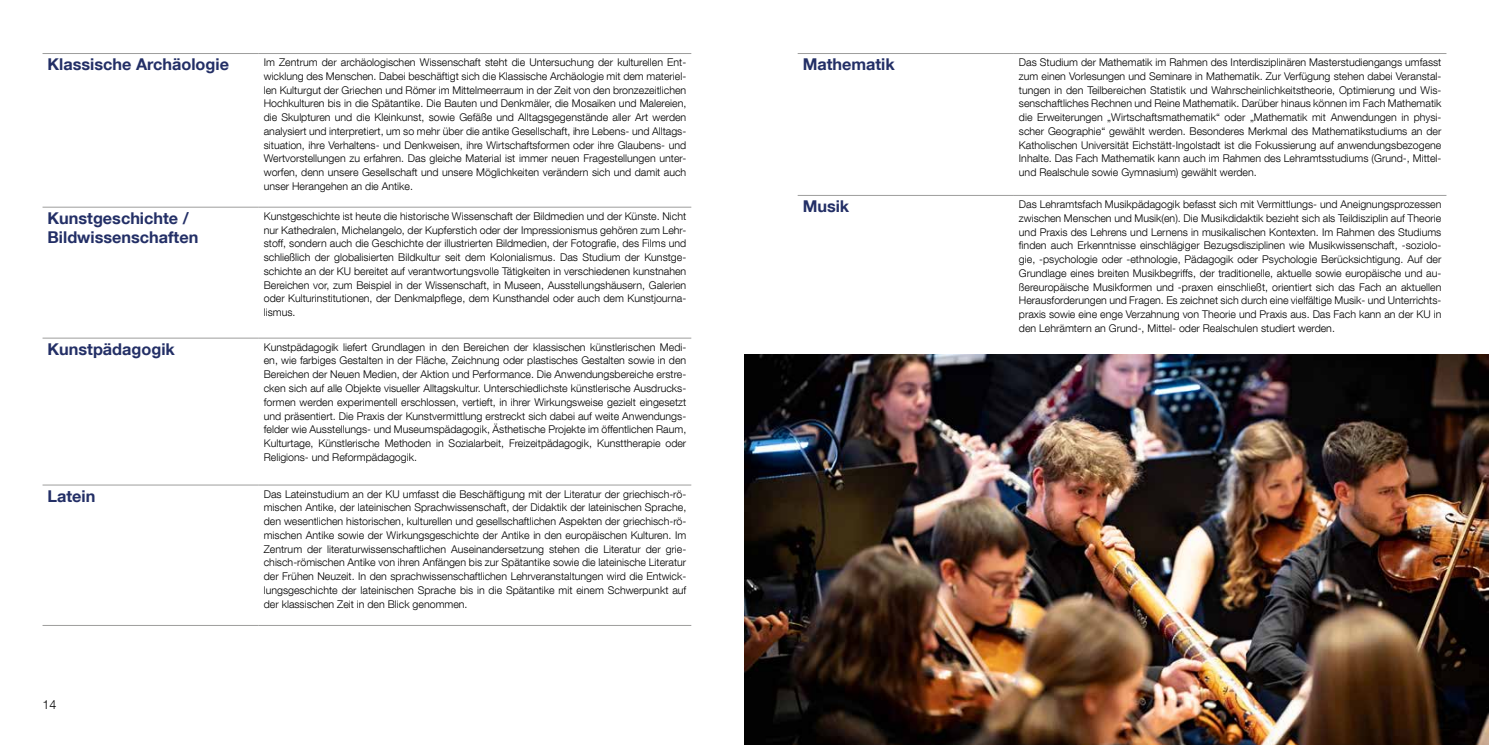
<style>
.page{position:relative;width:1489px;height:745px;background:#fff}
.page>*{position:absolute;margin:0;border:0;box-sizing:border-box;transform-origin:0 0}
.t1{font:700 16.25px/18.8px "Helvetica Neue LT Com";color:#232f66}
.t2{font:300 12.5px "Helvetica Neue LT Com";color:#000}
.t3{font:300 10.62px/13.8px "Helvetica Neue LT Com";color:#000;text-align:justify}
</style>
<div class="page">
<hr style="left:43px;top:53px;width:216px;height:1px;background:#9d9d9c">
<hr style="left:259px;top:53px;width:432px;height:1px;background:#9d9d9c">
<hr style="left:43px;top:207px;width:216px;height:1px;background:#9d9d9c">
<hr style="left:259px;top:207px;width:432px;height:1px;background:#9d9d9c">
<hr style="left:43px;top:337px;width:216px;height:1px;background:#9d9d9c">
<hr style="left:259px;top:337px;width:432px;height:1px;background:#9d9d9c">
<hr style="left:43px;top:484px;width:216px;height:1px;background:#9d9d9c">
<hr style="left:259px;top:484px;width:432px;height:1px;background:#9d9d9c">
<hr style="left:43px;top:624px;width:216px;height:1px;background:#9d9d9c">
<hr style="left:259px;top:624px;width:432px;height:1px;background:#9d9d9c">
<hr style="left:797px;top:53px;width:216px;height:1px;background:#9d9d9c">
<hr style="left:1013px;top:53px;width:433px;height:1px;background:#9d9d9c">
<hr style="left:797px;top:195px;width:216px;height:1px;background:#9d9d9c">
<hr style="left:1013px;top:195px;width:433px;height:1px;background:#9d9d9c">
<img style="left:744px;top:354px;width:744px;height:390px">
<h1 class="t1" style="left:48px;top:54px;width:183px">Klassische Archäologie</h1>
<p class="t3" style="left:264px;top:55px;width:424px">Im Zentrum der archäologischen Wissenschaft steht die Untersuchung der kulturellen Ent&shy;wicklung des Menschen. Dabei beschäftigt sich die Klassische Archäologie mit dem materiel&shy;len Kulturgut der Griechen und Römer im Mittelmeerraum in der Zeit von den bronzezeitlichen Hochkulturen bis in die Spätantike. Die Bauten und Denkmäler, die Mosaiken und Malereien, die Skulpturen und die Kleinkunst, sowie Gefäße und Alltagsgegenstände aller Art werden analysiert und interpretiert, um so mehr über die antike Gesellschaft, ihre Lebens- und Alltags&shy;situation, ihre Verhaltens- und Denkweisen, ihre Wirtschaftsformen oder ihre Glaubens- und Wertvorstellungen zu erfahren. Das gleiche Material ist immer neuen Fragestellungen unter&shy;worfen, denn unsere Gesellschaft und unsere Möglichkeiten verändern sich und damit auch unser Herangehen an die Antike.</p>
<h1 class="t1" style="left:48px;top:208px;width:152px">Kunstgeschichte /<br>Bildwissenschaften</h1>
<p class="t3" style="left:264px;top:209px;width:424px">Kunstgeschichte ist heute die historische Wissenschaft der Bildmedien und der Künste. Nicht nur Kathedralen, Michelangelo, der Kupferstich oder der Impressionismus gehören zum Lehr&shy;stoff, sondern auch die Geschichte der illustrierten Bildmedien, der Fotografie, des Films und schließlich der globalisierten Bildkultur seit dem Kolonialismus. Das Studium der Kunstge&shy;schichte an der KU bereitet auf verantwortungsvolle Tätigkeiten in verschiedenen kunstnahen Bereichen vor, zum Beispiel in der Wissenschaft, in Museen, Ausstellungshäusern, Galerien oder Kulturinstitutionen, der Denkmalpflege, dem Kunsthandel oder auch dem Kunstjourna&shy;lismus.</p>
<h1 class="t1" style="left:48px;top:339px;width:129px">Kunstpädagogik</h1>
<p class="t3" style="left:264px;top:339px;width:424px">Kunstpädagogik liefert Grundlagen in den Bereichen der klassischen künstlerischen Medi&shy;en, wie farbiges Gestalten in der Fläche, Zeichnung oder plastisches Gestalten sowie in den Bereichen der Neuen Medien, der Aktion und Performance. Die Anwendungsbereiche erstre&shy;cken sich auf alle Objekte visueller Alltagskultur. Unterschiedlichste künstlerische Ausdrucks&shy;formen werden experimentell erschlossen, vertieft, in ihrer Wirkungsweise gezielt eingesetzt und präsentiert. Die Praxis der Kunstvermittlung erstreckt sich dabei auf weite Anwendungs&shy;felder wie Ausstellungs- und Museumspädagogik, Ästhetische Projekte im öffentlichen Raum, Kulturtage, Künstlerische Methoden in Sozialarbeit, Freizeitpädagogik, Kunsttherapie oder Religions- und Reformpädagogik.</p>
<h1 class="t1" style="left:48px;top:485px;width:49px">Latein</h1>
<p class="t3" style="left:264px;top:486px;width:424px">Das Lateinstudium an der KU umfasst die Beschäftigung mit der Literatur der griechisch-rö&shy;mischen Antike, der lateinischen Sprachwissenschaft, der Didaktik der lateinischen Sprache, den wesentlichen historischen, kulturellen und gesellschaftlichen Aspekten der griechisch-rö&shy;mischen Antike sowie der Wirkungsgeschichte der Antike in den europäischen Kulturen. Im Zentrum der literaturwissenschaftlichen Auseinandersetzung stehen die Literatur der grie&shy;chisch-römischen Antike von ihren Anfängen bis zur Spätantike sowie die lateinische Literatur der Frühen Neuzeit. In den sprachwissenschaftlichen Lehrveranstaltungen wird die Entwick&shy;lungsgeschichte der lateinischen Sprache bis in die Spätantike mit einem Schwerpunkt auf der klassischen Zeit in den Blick genommen.</p>
<p class="t2" style="left:43px;top:696px;width:15px">14</p>
<h1 class="t1" style="left:802px;top:54px;width:94px">Mathematik</h1>
<p class="t3" style="left:1018px;top:55px;width:424px">Das Studium der Mathematik im Rahmen des Interdisziplinären Masterstudiengangs umfasst zum einen Vorlesungen und Seminare in Mathematik. Zur Verfügung stehen dabei Veranstal&shy;tungen in den Teilbereichen Statistik und Wahrscheinlichkeitstheorie, Optimierung und Wis&shy;senschaftliches Rechnen und Reine Mathematik. Darüber hinaus können im Fach Mathematik die Erweiterungen „Wirtschaftsmathematik“ oder „Mathematik mit Anwendungen in physi&shy;scher Geographie“ gewählt werden. Besonderes Merkmal des Mathematikstudiums an der Katholischen Universität Eichstätt-Ingolstadt ist die Fokussierung auf anwendungsbezogene Inhalte. Das Fach Mathematik kann auch im Rahmen des Lehramtsstudiums (Grund-, Mittel&shy;und Realschule sowie Gymnasium) gewählt werden.</p>
<h1 class="t1" style="left:802px;top:196px;width:48px">Musik</h1>
<p class="t3" style="left:1018px;top:197px;width:424px">Das Lehramtsfach Musikpädagogik befasst sich mit Vermittlungs- und Aneignungsprozessen zwischen Menschen und Musik(en). Die Musikdidaktik bezieht sich als Teildisziplin auf Theorie und Praxis des Lehrens und Lernens in musikalischen Kontexten. Im Rahmen des Studiums finden auch Erkenntnisse einschlägiger Bezugsdisziplinen wie Musikwissenschaft, -soziolo&shy;gie, -psychologie oder -ethnologie, Pädagogik oder Psychologie Berücksichtigung. Auf der Grundlage eines breiten Musikbegriffs, der traditionelle, aktuelle sowie europäische und au&shy;ßereuropäische Musikformen und -praxen einschließt, orientiert sich das Fach an aktuellen Herausforderungen und Fragen. Es zeichnet sich durch eine vielfältige Musik- und Unterrichts&shy;praxis sowie eine enge Verzahnung von Theorie und Praxis aus. Das Fach kann an der KU in den Lehrämtern an Grund-, Mittel- oder Realschulen studiert werden.</p>
</div>
